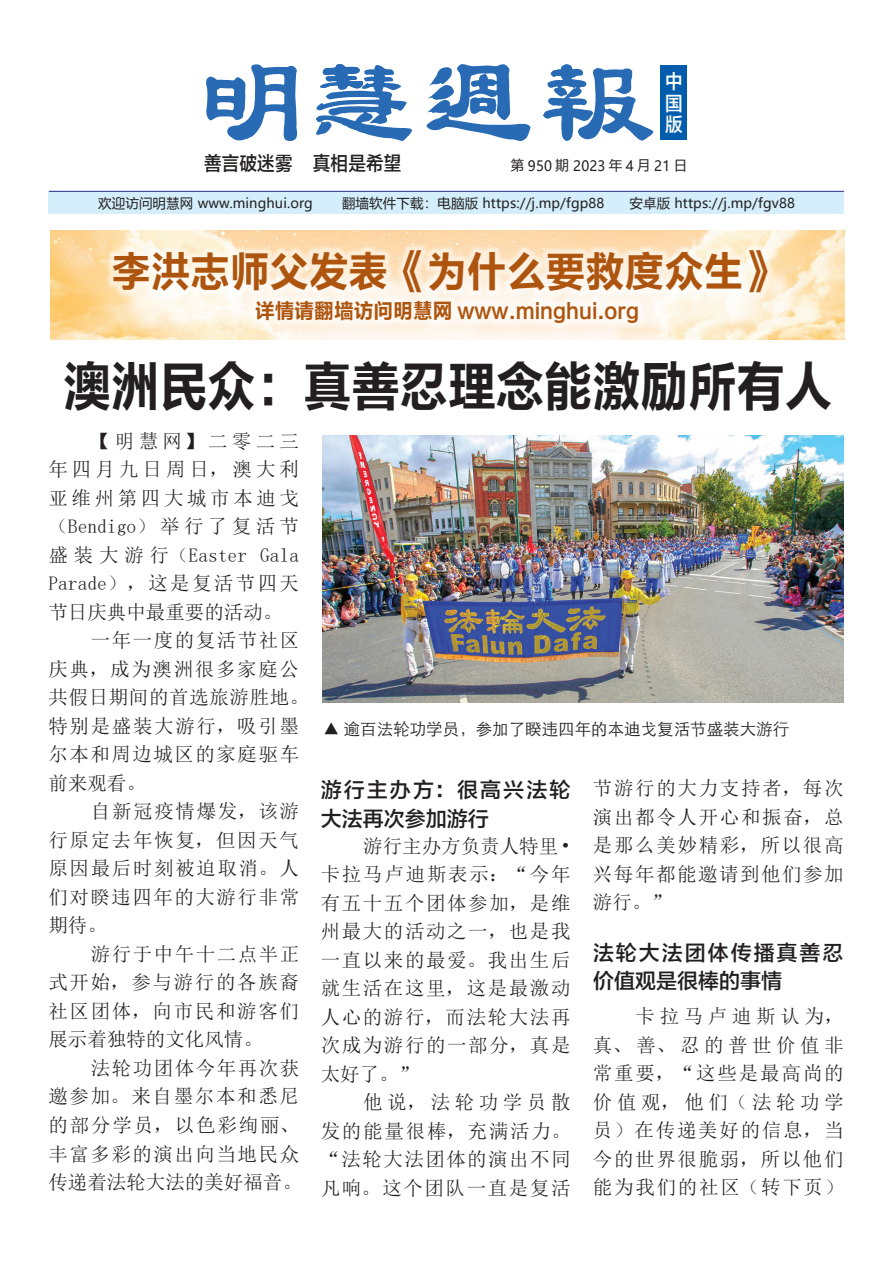
<style>
.page{position:relative;width:893px;height:1263px;background:#fff}
.page>*{position:absolute;margin:0;border:0;box-sizing:border-box;transform-origin:0 0}
.t1{font:54px "FZLTCHK GBK1 0";letter-spacing:-.01em;color:#231f20;scale:.9 1}
.t2{font:42px "FZLTCHK GBK1 0";color:#ad550f;scale:.94 1}
.t3{font:21px/28.5px "FZLTZHK GBK1 0";letter-spacing:.095em;color:#231f20}
.t4{font:21px "FZLTCHK GBK1 0";color:#ad550f;scale:.94 1}
.t5{font:19.5px/28.5px "N Sim Sun";letter-spacing:.085em;color:#231f20;text-align:justify}
.t6{font:19.5px "N Sim Sun";color:#231f20}
.t7{font:19.5px "N Sim Sun";letter-spacing:.12em;color:#231f20}
.t8{font:19.5px "N Sim Sun";letter-spacing:.03em;color:#231f20}
.t9{font:19.5px "N Sim Sun";letter-spacing:.205em;color:#231f20}
.t10{font:19.5px "N Sim Sun";letter-spacing:.185em;color:#231f20}
.t11{font:19.5px "FZLTZHK GBK1 0";letter-spacing:.01em;color:#231f20;scale:.9 1}
.t12{font:19.5px/21.5px "FZLTZHK GBK1 0";color:#fff;text-align:justify;scale:.9 1}
.t13{font:16.5px "ST Xihei";color:#231f20}
.t14{font:14.1px "Microsoft Ya Hei";letter-spacing:.01em;color:#231f20;scale:.95 1}
.t15{font:13.5px "Microsoft Ya Hei";letter-spacing:.01em;color:#231f20}
.s1{font-size:13.5px}
</style>
<div class="page">
<div style="left:49px;top:191px;width:795px;height:23px;background:#d4effb"></div>
<hr style="left:49px;top:191px;width:795px;height:1px;background:#2a318b">
<div style="left:660px;top:65px;width:27px;height:75px;background:#015dac"></div>
<svg style="left:206px;top:64px;width:92px;height:77px"></svg>
<svg style="left:316px;top:64px;width:96px;height:77px"></svg>
<svg style="left:426px;top:64px;width:105px;height:77px"></svg>
<svg style="left:543px;top:64px;width:111px;height:77px"></svg>
<img style="left:50px;top:231px;width:794px;height:108px">
<img style="left:322px;top:435px;width:522px;height:267px">
<div style="left:121px;top:267px;width:680px;height:99px;background:#fff;opacity:.64"></div>
<div style="left:106px;top:243px;width:669px;height:88px;background:#fff;opacity:.52"></div>
<p class="t12" style="left:665px;top:71px;width:21px">中国版</p>
<p class="t11" style="left:204px;top:152px;width:221px">善言破迷雾 真相是希望</p>
<p class="t14" style="left:511px;top:156px;width:187px"><span class="s1">第</span>950<span class="s1">期</span> 2023<span class="s1">年</span>4<span class="s1">月</span>21<span class="s1">日</span></p>
<p class="t15" style="left:98px;top:194px;width:216px">欢迎访问明慧网 www.minghui.org</p>
<p class="t15" style="left:342px;top:194px;width:264px">翻墙软件下载：电脑版 https://j.mp/fgp88</p>
<p class="t15" style="left:629px;top:194px;width:167px">安卓版 https://j.mp/fgv88</p>
<h2 class="t2" style="left:112px;top:249px;width:716px">李洪志师父发表《为什么要救度众生》</h2>
<p class="t4" style="left:255px;top:299px;width:410px">详情请翻墙访问明慧网 www.minghui.org</p>
<h1 class="t1" style="left:63px;top:357px;width:857px">澳洲民众：真善忍理念能激励所有人</h1>
<p class="t5" style="left:91px;top:426px;width:210px">【明慧网】二零二三</p>
<p class="t9" style="left:48px;top:459px;width:252px">年四月九日周日，澳大利</p>
<p class="t10" style="left:48px;top:488px;width:252px">亚维州第四大城市本迪戈</p>
<p class="t6" style="left:48px;top:516px;width:252px">（Bendigo）举行了复活节</p>
<p class="t6" style="left:48px;top:545px;width:252px">盛装大游行（Easter Gala</p>
<p class="t7" style="left:48px;top:573px;width:252px">Parade），这是复活节四天</p>
<p class="t6" style="left:48px;top:602px;width:236px">节日庆典中最重要的活动。</p>
<p class="t5" style="left:91px;top:626px;width:210px">一年一度的复活节社区</p>
<p class="t5" style="left:48px;top:654px;width:252px">庆典，成为澳洲很多家庭公</p>
<p class="t8" style="left:48px;top:687px;width:262px">共假日期间的首选旅游胜地。</p>
<p class="t5" style="left:48px;top:711px;width:252px">特别是盛装大游行，吸引墨</p>
<p class="t5" style="left:48px;top:740px;width:252px">尔本和周边城区的家庭驱车</p>
<p class="t5" style="left:48px;top:768px;width:99px">前来观看。</p>
<p class="t5" style="left:91px;top:797px;width:210px">自新冠疫情爆发，该游</p>
<p class="t5" style="left:48px;top:825px;width:252px">行原定去年恢复，但因天气</p>
<p class="t5" style="left:48px;top:854px;width:252px">原因最后时刻被迫取消。人</p>
<p class="t5" style="left:48px;top:883px;width:252px">们对睽违四年的大游行非常</p>
<p class="t5" style="left:48px;top:911px;width:60px">期待。</p>
<p class="t5" style="left:91px;top:940px;width:210px">游行于中午十二点半正</p>
<p class="t5" style="left:48px;top:968px;width:252px">式开始，参与游行的各族裔</p>
<p class="t5" style="left:48px;top:997px;width:252px">社区团体，向市民和游客们</p>
<p class="t6" style="left:48px;top:1030px;width:216px">展示着独特的文化风情。</p>
<p class="t5" style="left:91px;top:1054px;width:210px">法轮功团体今年再次获</p>
<p class="t5" style="left:48px;top:1082px;width:252px">邀参加。来自墨尔本和悉尼</p>
<p class="t5" style="left:48px;top:1111px;width:252px">的部分学员，以色彩绚丽、</p>
<p class="t5" style="left:48px;top:1139px;width:252px">丰富多彩的演出向当地民众</p>
<p class="t6" style="left:48px;top:1172px;width:255px">传递着法轮大法的美好福音。</p>
<p class="t13" style="left:323px;top:716px;width:468px">▲ 逾百法轮功学员，参加了睽违四年的本迪戈复活节盛装大游行</p>
<p class="t3" style="left:321px;top:776px;width:251px">游行主办方：很高兴法轮大法再次参加游行</p>
<p class="t5" style="left:321px;top:831px;width:251px;text-indent:43px">游行主办方负责人特里 •卡拉马卢迪斯表示：“今年有五十五个团体参加，是维州最大的活动之一，也是我一直以来的最爱。我出生后就生活在这里，这是最激动人心的游行，而法轮大法再次成为游行的一部分，真是太好了。”</p>
<p class="t5" style="left:321px;top:1088px;width:251px;text-indent:43px">他说，法轮功学员散发的能量很棒，充满活力。“法轮大法团体的演出不同凡响。这个团队一直是复活</p>
<p class="t5" style="left:593px;top:774px;width:252px">节游行的大力支持者，每次演出都令人开心和振奋，总是那么美妙精彩，所以很高兴每年都能邀请到他们参加游行。”</p>
<p class="t3" style="left:593px;top:939px;width:252px">法轮大法团体传播真善忍价值观是很棒的事情</p>
<p class="t5" style="left:593px;top:1002px;width:252px;text-indent:43px">卡拉马卢迪斯认为，真、善、忍的普世价值非常重要，“这些是最高尚的价值观，他们（法轮功学员）在传递美好的信息，当今的世界很脆弱，所以他们能为我们的社区（转下页）</p>
</div>
